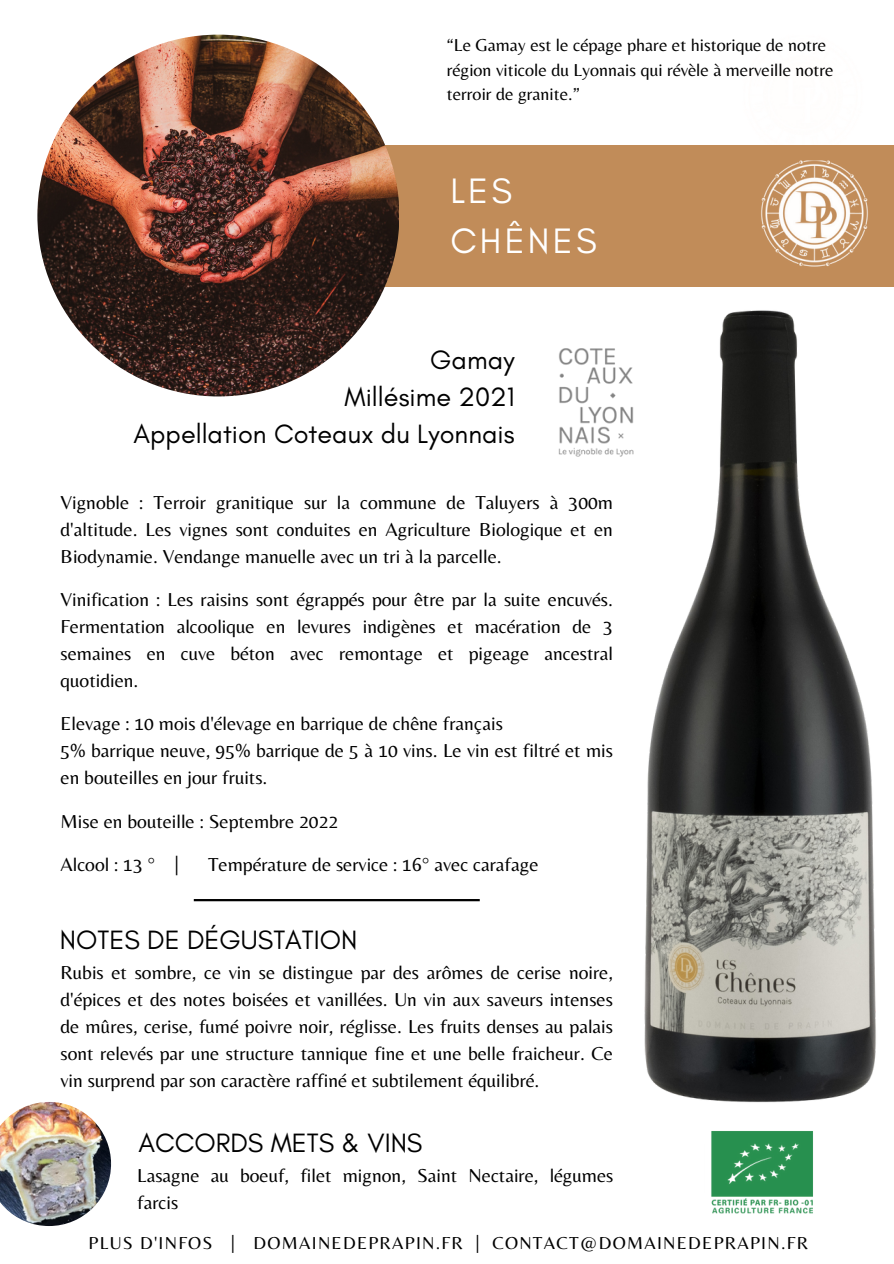
<style>
.page{position:relative;width:894px;height:1264px;background:#fff}
.page>*{position:absolute;margin:0;border:0;box-sizing:border-box;transform-origin:0 0}
.t1{font:36px/49.5px "Glacial Indifference";letter-spacing:.09em;color:#fff}
.t2{font:27px/37.2px "Glacial Indifference";color:#000;text-align:right}
.t3{font:19.5px/27px "Belleza";color:#000;text-align:justify}
.t4{font:18px/24.8px "Belleza";color:#000}
.t5{font:18px "Belleza";letter-spacing:.07em;color:#000}
</style>
<div class="page">
<img style="left:711px;top:1131px;width:102px;height:83px">
<div style="left:267px;top:145px;width:626px;height:141px;background:#c18c59"></div>
<img style="left:37px;top:35px;width:362px;height:361px;border-radius:50%">
<img style="left:0;top:1102px;width:111px;height:123px">
<hr style="left:194px;top:899px;width:285px;height:2px;background:#000">
<img style="left:761px;top:160px;width:107px;height:107px">
<img style="left:500px;top:286px;width:393px;height:817px">
<img style="left:553px;top:343px;width:87px;height:116px">
<p class="t4" style="left:446px;top:32px;width:388px">“Le Gamay est le cépage phare et historique de notre région viticole du Lyonnais qui révèle à merveille notre terroir de granite.”</p>
<p class="t1" style="left:450px;top:166px;width:148px">LES<br>CHÊNES</p>
<p class="t2" style="left:133px;top:341px;width:382px">Gamay<br>Millésime 2021<br>Appellation Coteaux du Lyonnais</p>
<p class="t3" style="left:60px;top:489px;width:554px">Vignoble : Terroir granitique sur la commune de Taluyers à 300m d'altitude. Les vignes sont conduites en Agriculture Biologique et en Biodynamie. Vendange manuelle avec un tri à la parcelle.</p>
<p class="t3" style="left:60px;top:586px;width:554px">Vinification : Les raisins sont égrappés pour être par la suite encuvés.<br>Fermentation alcoolique en levures indigènes et macération de 3 semaines en cuve béton avec remontage et pigeage ancestral quotidien.</p>
<p class="t3" style="left:60px;top:710px;width:444px">Elevage : 10 mois d'élevage en barrique de chêne français</p>
<h3 class="t3" style="left:60px;top:737px;width:554px">5% barrique neuve, 95% barrique de 5 à 10 vins. Le vin est filtré et mis en bouteilles en jour fruits.</h3>
<p class="t3" style="left:60px;top:807px;width:279px">Mise en bouteille : Septembre 2022</p>
<p class="t3" style="left:60px;top:850px;width:120px">Alcool : 13 ° |</p>
<p class="t3" style="left:208px;top:850px;width:332px">Température de service : 16° avec carafage</p>
<h2 class="t2" style="left:60px;top:920px;width:299px">NOTES DE DÉGUSTATION</h2>
<p class="t3" style="left:60px;top:959px;width:554px">Rubis et sombre, ce vin se distingue par des arômes de cerise noire, d'épices et des notes boisées et vanillées. Un vin aux saveurs intenses de mûres, cerise, fumé poivre noir, réglisse. Les fruits denses au palais sont relevés par une structure tannique fine et une belle fraicheur. Ce vin surprend par son caractère raffiné et subtilement équilibré.</p>
<p class="t2" style="left:138px;top:1123px;width:285px">ACCORDS METS &amp; VINS</p>
<h2 class="t3" style="left:137px;top:1161px;width:477px">Lasagne au boeuf, filet mignon, Saint Nectaire, légumes farcis</h2>
<p class="t5" style="left:89px;top:1231px;width:721px">PLUS D'INFOS | DOMAINEDEPRAPIN.FR | CONTACT@DOMAINEDEPRAPIN.FR</p>
</div>
